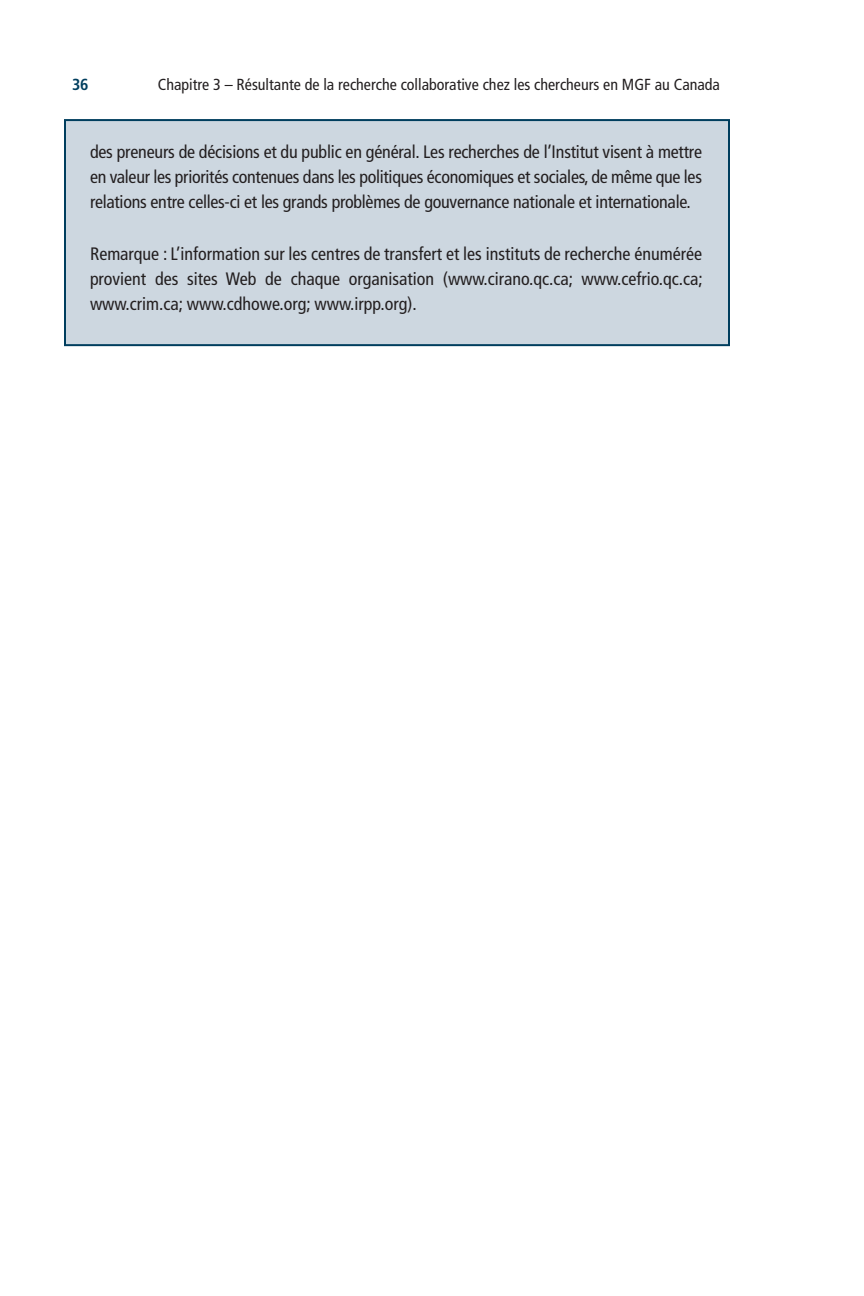
<style>
.page{position:relative;width:864px;height:1296px;background:#fff}
.page>*{position:absolute;margin:0;border:0;box-sizing:border-box;transform-origin:0 0}
.t1{font:condensed 18px/25px "Frutiger";letter-spacing:-.005em;color:#231f20;text-align:justify}
.t2{font:condensed 16px "Frutiger";color:#231f20}
.t3{font:700 condensed 16px "Frutiger";color:#003e5e}
</style>
<div class="page">
<div style="left:64px;top:119px;width:666px;height:227px;background:#cdd7e0;border:2px solid #003e5e"></div>
<p class="t3" style="left:72px;top:75px;width:18px">36</p>
<p class="t2" style="left:158px;top:75px;width:564px">Chapitre 3 – Résultante de la recherche collaborative chez les chercheurs en MGF au Canada</p>
<p class="t1" style="left:90px;top:139px;width:614px">des preneurs de décisions et du public en général. Les recherches de l’Institut visent à mettre en valeur les priorités contenues dans les politiques économiques et sociales, de même que les relations entre celles-ci et les grands problèmes de gouvernance nationale et internationale.</p>
<p class="t1" style="left:90px;top:241px;width:614px">Remarque : L’information sur les centres de transfert et les instituts de recherche énumérée provient des sites Web de chaque organisation (www.cirano.qc.ca; www.cefrio.qc.ca; www.crim.ca; www.cdhowe.org; www.irpp.org).</p>
</div>
